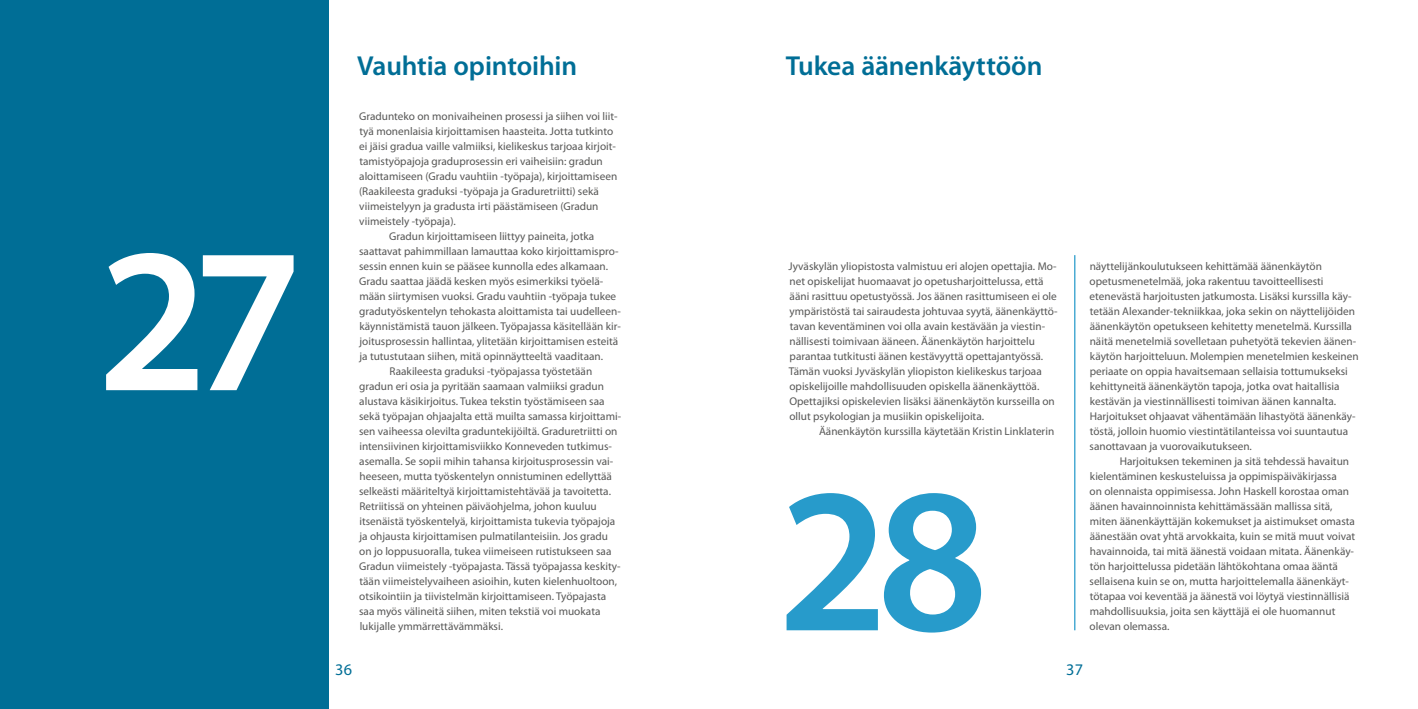
<style>
.page{position:relative;width:1418px;height:709px;background:#fff}
.page>*{position:absolute;margin:0;border:0;box-sizing:border-box;transform-origin:0 0}
.t1{font:600 207.5px "Myriad Pro";color:#fff}
.t2{font:600 207.5px "Myriad Pro";color:#279bcb}
.t3{font:600 27.5px "Myriad Pro";letter-spacing:-.005em;color:#006e96}
.t4{font:16.25px "Myriad Pro";color:#006e96}
.t5{font:11.25px/15px "Myriad Pro";color:#575756}
</style>
<div class="page">
<div style="left:0;top:0;width:329px;height:709px;background:#006e96"></div>
<hr style="left:1074px;top:255px;width:1px;height:375px;background:#279bcb">
<h1 class="t1" style="left:97px;top:188px;width:207px">27</h1>
<h2 class="t3" style="left:357px;top:48px;width:222px">Vauhtia opintoihin</h2>
<p class="t5" style="left:359px;top:109px;width:260px">Gradunteko on monivaiheinen prosessi ja siihen voi liit-</p>
<p class="t5" style="left:359px;top:124px;width:255px">tyä monenlaisia kirjoittamisen haasteita. Jotta tutkinto</p>
<p class="t5" style="left:359px;top:139px;width:258px">ei jäisi gradua vaille valmiiksi, kielikeskus tarjoaa kirjoit-</p>
<p class="t5" style="left:359px;top:154px;width:245px">tamistyöpajoja graduprosessin eri vaiheisiin: gradun</p>
<p class="t5" style="left:359px;top:169px;width:259px">aloittamiseen (Gradu vauhtiin -työpaja), kirjoittamiseen</p>
<p class="t5" style="left:359px;top:184px;width:241px">(Raakileesta graduksi -työpaja ja Graduretriitti) sekä</p>
<p class="t5" style="left:359px;top:199px;width:241px">viimeistelyyn ja gradusta irti päästämiseen (Gradun</p>
<p class="t5" style="left:359px;top:214px;width:98px">viimeistely -työpaja).</p>
<p class="t5" style="left:389px;top:229px;width:206px">Gradun kirjoittamiseen liittyy paineita, jotka</p>
<p class="t5" style="left:359px;top:244px;width:261px">saattavat pahimmillaan lamauttaa koko kirjoittamispro-</p>
<p class="t5" style="left:359px;top:259px;width:250px">sessin ennen kuin se pääsee kunnolla edes alkamaan.</p>
<p class="t5" style="left:359px;top:274px;width:245px">Gradu saattaa jäädä kesken myös esimerkiksi työelä-</p>
<p class="t5" style="left:359px;top:289px;width:258px">mään siirtymisen vuoksi. Gradu vauhtiin -työpaja tukee</p>
<p class="t5" style="left:359px;top:304px;width:263px">gradutyöskentelyn tehokasta aloittamista tai uudelleen-</p>
<p class="t5" style="left:359px;top:318px;width:263px">käynnistämistä tauon jälkeen. Työpajassa käsitellään kir-</p>
<p class="t5" style="left:359px;top:333px;width:260px">joitusprosessin hallintaa, ylitetään kirjoittamisen esteitä</p>
<p class="t5" style="left:359px;top:348px;width:245px">ja tutustutaan siihen, mitä opinnäytteeltä vaaditaan.</p>
<p class="t5" style="left:389px;top:363px;width:204px">Raakileesta graduksi -työpajassa työstetään</p>
<p class="t5" style="left:359px;top:378px;width:246px">gradun eri osia ja pyritään saamaan valmiiksi gradun</p>
<p class="t5" style="left:359px;top:393px;width:247px">alustava käsikirjoitus. Tukea tekstin työstämiseen saa</p>
<p class="t5" style="left:359px;top:408px;width:263px">sekä työpajan ohjaajalta että muilta samassa kirjoittami-</p>
<p class="t5" style="left:359px;top:423px;width:260px">sen vaiheessa olevilta graduntekijöiltä. Graduretriitti on</p>
<p class="t5" style="left:359px;top:438px;width:254px">intensiivinen kirjoittamisviikko Konneveden tutkimus-</p>
<p class="t5" style="left:359px;top:453px;width:255px">asemalla. Se sopii mihin tahansa kirjoitusprosessin vai-</p>
<p class="t5" style="left:359px;top:468px;width:254px">heeseen, mutta työskentelyn onnistuminen edellyttää</p>
<p class="t5" style="left:359px;top:483px;width:253px">selkeästi määriteltyä kirjoittamistehtävää ja tavoitetta.</p>
<p class="t5" style="left:359px;top:498px;width:239px">Retriitissä on yhteinen päiväohjelma, johon kuuluu</p>
<p class="t5" style="left:359px;top:513px;width:257px">itsenäistä työskentelyä, kirjoittamista tukevia työpajoja</p>
<p class="t5" style="left:359px;top:528px;width:250px">ja ohjausta kirjoittamisen pulmatilanteisiin. Jos gradu</p>
<p class="t5" style="left:359px;top:543px;width:254px">on jo loppusuoralla, tukea viimeiseen rutistukseen saa</p>
<p class="t5" style="left:359px;top:558px;width:263px">Gradun viimeistely -työpajasta. Tässä työpajassa keskity-</p>
<p class="t5" style="left:359px;top:573px;width:259px">tään viimeistelyvaiheen asioihin, kuten kielenhuoltoon,</p>
<p class="t5" style="left:359px;top:588px;width:248px">otsikointiin ja tiivistelmän kirjoittamiseen. Työpajasta</p>
<p class="t5" style="left:359px;top:603px;width:243px">saa myös välineitä siihen, miten tekstiä voi muokata</p>
<p class="t5" style="left:359px;top:618px;width:145px">lukijalle ymmärrettävämmäksi.</p>
<h2 class="t3" style="left:785px;top:48px;width:258px">Tukea äänenkäyttöön</h2>
<p class="t5" style="left:788px;top:258px;width:271px">Jyväskylän yliopistosta valmistuu eri alojen opettajia. Mo&shy;net opiskelijat huomaavat jo opetusharjoittelussa, että ääni rasittuu opetustyössä. Jos äänen rasittumiseen ei ole ympäristöstä tai sairaudesta johtuvaa syytä, äänenkäyttö&shy;tavan keventäminen voi olla avain kestävään ja viestin&shy;nällisesti toimivaan ääneen. Äänenkäytön harjoittelu parantaa tutkitusti äänen kestävyyttä opettajantyössä.<br>Tämän vuoksi Jyväskylän yliopiston kielikeskus tarjoaa opiskelijoille mahdollisuuden opiskella äänenkäyttöä.<br>Opettajiksi opiskelevien lisäksi äänenkäytön kursseilla on ollut psykologian ja musiikin opiskelijoita.</p>
<p class="t5" style="left:819px;top:423px;width:237px">Äänenkäytön kurssilla käytetään Kristin Linklaterin</p>
<h1 class="t2" style="left:777px;top:428px;width:212px">28</h1>
<p class="t5" style="left:1089px;top:258px;width:271px">näyttelijänkoulutukseen kehittämää äänenkäytön opetusmenetelmää, joka rakentuu tavoitteellisesti etenevästä harjoitusten jatkumosta. Lisäksi kurssilla käy&shy;tetään Alexander-tekniikkaa, joka sekin on näyttelijöiden äänenkäytön opetukseen kehitetty menetelmä. Kurssilla näitä menetelmiä sovelletaan puhetyötä tekevien äänen&shy;käytön harjoitteluun. Molempien menetelmien keskeinen periaate on oppia havaitsemaan sellaisia tottumukseksi kehittyneitä äänenkäytön tapoja, jotka ovat haitallisia kestävän ja viestinnällisesti toimivan äänen kannalta.<br>Harjoitukset ohjaavat vähentämään lihastyötä äänenkäy&shy;töstä, jolloin huomio viestintätilanteissa voi suuntautua sanottavaan ja vuorovaikutukseen.</p>
<p class="t5" style="left:1089px;top:453px;width:267px;text-indent:30px">Harjoituksen tekeminen ja sitä tehdessä havaitun kielentäminen keskusteluissa ja oppimispäiväkirjassa<br>on olennaista oppimisessa. John Haskell korostaa oman äänen havainnoinnista kehittämässään mallissa sitä, miten äänenkäyttäjän kokemukset ja aistimukset omasta äänestään ovat yhtä arvokkaita, kuin se mitä muut voivat havainnoida, tai mitä äänestä voidaan mitata. Äänenkäy&shy;tön harjoittelussa pidetään lähtökohtana omaa ääntä sellaisena kuin se on, mutta harjoittelemalla äänenkäyt&shy;tötapaa voi keventää ja äänestä voi löytyä viestinnällisiä mahdollisuuksia, joita sen käyttäjä ei ole huomannut olevan olemassa.</p>
<h3 class="t4" style="left:335px;top:660px;width:19px">36</h3>
<h3 class="t4" style="left:1066px;top:660px;width:19px">37</h3>
</div>
